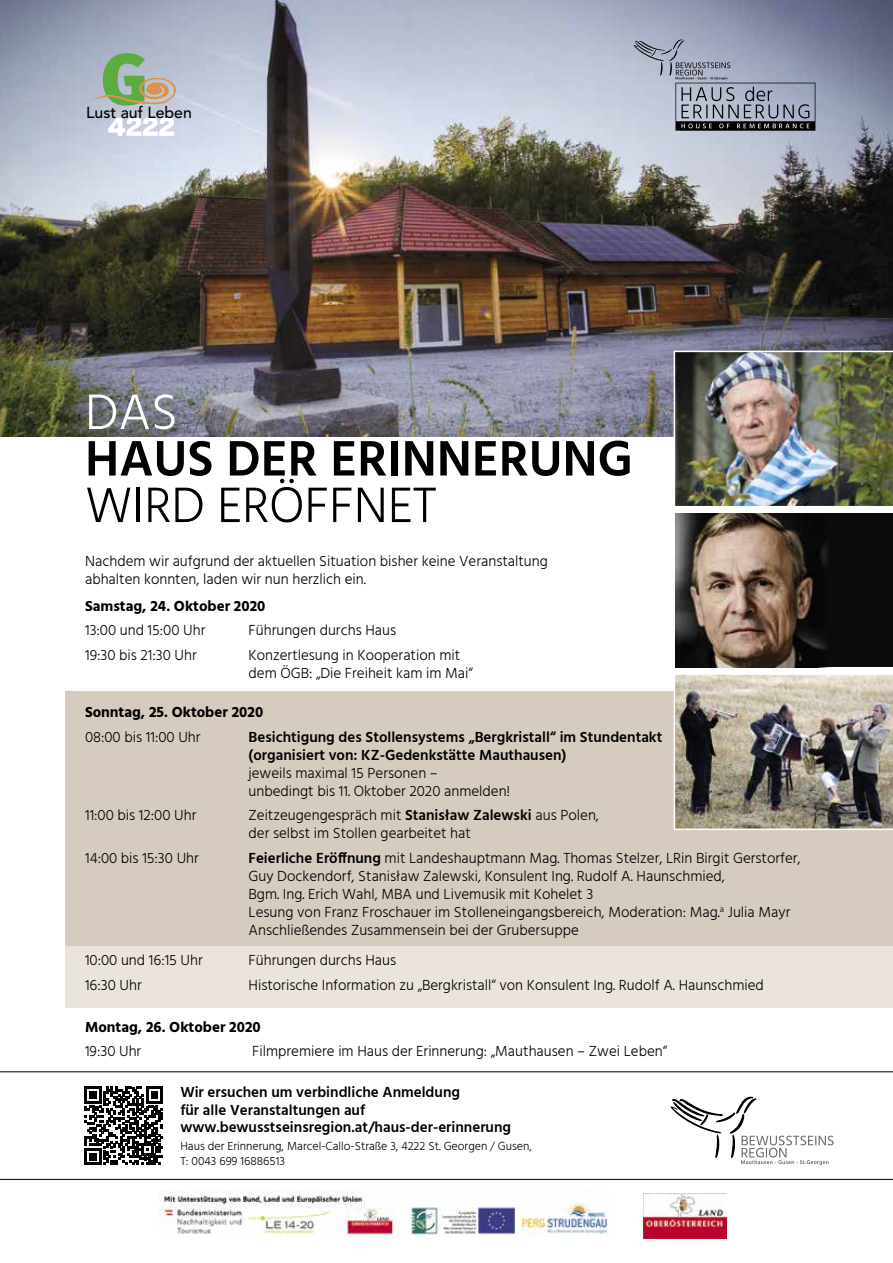
<style>
.page{position:relative;width:893px;height:1263px;background:#fff}
.page>*{position:absolute;margin:0;border:0;box-sizing:border-box;transform-origin:0 0}
.t1{font:600 51px "Hind";color:#000}
.t2{font:300 51px "Hind";color:#000}
.t3{font:300 51px "Hind";color:#fff}
.t4{font:500 15.9px "Avenir LT Pro";color:#000}
.t5{font:300 15px/18px "Hind";color:#000}
.t6{font:600 15px/17.2px "Hind";color:#000}
.t7{font:700 15px "Hind";color:#000}
.t8{font:300 12px/14.4px "Hind";color:#000}
.s1{font-weight:600}
</style>
<div class="page">
<img style="left:0;top:0;width:893px;height:436px">
<div style="left:65px;top:945px;width:828px;height:62px;background:#ebe4dd"></div>
<div style="left:65px;top:691px;width:828px;height:254px;background:#d5cbbf"></div>
<svg style="left:633px;top:39px;width:182px;height:92px;background:#959bad"></svg>
<svg style="left:85px;top:1087px;width:78px;height:78px"></svg>
<hr style="left:0;top:1071px;width:893px;height:1px;background:#000">
<svg style="left:670px;top:1096px;width:164px;height:69px"></svg>
<img style="left:673px;top:674px;width:220px;height:156px">
<div style="left:675px;top:513px;width:218px;height:154px;background:#0b0b0d"></div>
<img style="left:675px;top:513px;width:152px;height:154px">
<img style="left:673px;top:350px;width:220px;height:156px">
<img style="left:159px;top:1190px;width:449px;height:48px">
<hr style="left:0;top:1179px;width:893px;height:1px;background:#000">
<svg style="left:108px;top:117px;width:66px;height:19px"></svg>
<svg style="left:91px;top:53px;width:90px;height:53px;background:#a0b499"></svg>
<img style="left:644px;top:1193px;width:82px;height:45px">
<p class="t4" style="left:86px;top:104px;width:107px">Lust auf Leben</p>
<h1 class="t3" style="left:85px;top:378px;width:94px">DAS</h1>
<h1 class="t1" style="left:85px;top:428px;width:549px">HAUS DER ERINNERUNG</h1>
<h1 class="t2" style="left:85px;top:471px;width:353px">WIRD ERÖFFNET</h1>
<p class="t5" style="left:85px;top:553px;width:464px">Nachdem wir aufgrund der aktuellen Situation bisher keine Veranstaltung abhalten konnten, laden wir nun herzlich ein.</p>
<p class="t7" style="left:85px;top:597px;width:182px">Samstag, 24. Oktober 2020</p>
<p class="t5" style="left:85px;top:622px;width:122px">13:00 und 15:00 Uhr</p>
<p class="t5" style="left:249px;top:622px;width:149px">Führungen durchs Haus</p>
<p class="t5" style="left:85px;top:647px;width:113px">19:30 bis 21:30 Uhr</p>
<p class="t5" style="left:249px;top:647px;width:226px">Konzertlesung in Kooperation mit dem ÖGB: „Die Freiheit kam im Mai“</p>
<p class="t7" style="left:85px;top:703px;width:180px">Sonntag, 25. Oktober 2020</p>
<p class="t5" style="left:85px;top:729px;width:117px">08:00 bis 11:00 Uhr</p>
<p class="t6" style="left:249px;top:728px;width:415px;line-height:18px">Besichtigung des Stollensystems „Bergkristall“ im Stundentakt (organisiert von: KZ-Gedenkstätte Mauthausen)</p>
<p class="t5" style="left:249px;top:765px;width:263px">jeweils maximal 15 Personen –<br>unbedingt bis 11. Oktober 2020 anmelden!</p>
<p class="t5" style="left:85px;top:807px;width:113px">11:00 bis 12:00 Uhr</p>
<p class="t5" style="left:249px;top:807px;width:352px">Zeitzeugengespräch mit <span class="s1">Stanisław Zalewski</span> aus Polen, der selbst im Stollen gearbeitet hat</p>
<p class="t5" style="left:85px;top:850px;width:115px">14:00 bis 15:30 Uhr</p>
<p class="t5" style="left:249px;top:850px;width:554px"><span class="s1">Feierliche Eröffnung</span> mit Landeshauptmann Mag. Thomas Stelzer, LRin Birgit Gerstorfer, Guy Dockendorf, Stanisław Zalewski, Konsulent Ing. Rudolf A. Haunschmied,<br>Bgm. Ing. Erich Wahl, MBA und Livemusik mit Kohelet 3<br>Lesung von Franz Froschauer im Stolleneingangsbereich, Moderation: Mag.<sup>a</sup> Julia Mayr Anschließendes Zusammensein bei der Grubersuppe</p>
<p class="t5" style="left:85px;top:952px;width:119px">10:00 und 16:15 Uhr</p>
<p class="t5" style="left:249px;top:952px;width:149px">Führungen durchs Haus</p>
<p class="t5" style="left:85px;top:977px;width:58px">16:30 Uhr</p>
<p class="t5" style="left:249px;top:977px;width:517px">Historische Information zu „Bergkristall“ von Konsulent Ing. Rudolf A. Haunschmied</p>
<p class="t7" style="left:85px;top:1018px;width:177px">Montag, 26. Oktober 2020</p>
<p class="t5" style="left:85px;top:1043px;width:58px">19:30 Uhr</p>
<p class="t5" style="left:252px;top:1043px;width:416px">Filmpremiere im Haus der Erinnerung: „Mauthausen – Zwei Leben“</p>
<p class="t6" style="left:180px;top:1083px;width:332px">Wir ersuchen um verbindliche Anmeldung<br>für alle Veranstaltungen auf www.bewusstseinsregion.at/haus-der-erinnerung</p>
<p class="t8" style="left:180px;top:1140px;width:353px">Haus der Erinnerung, Marcel-Callo-Straße 3, 4222 St. Georgen / Gusen,<br>T: 0043 699 16886513</p>
</div>
